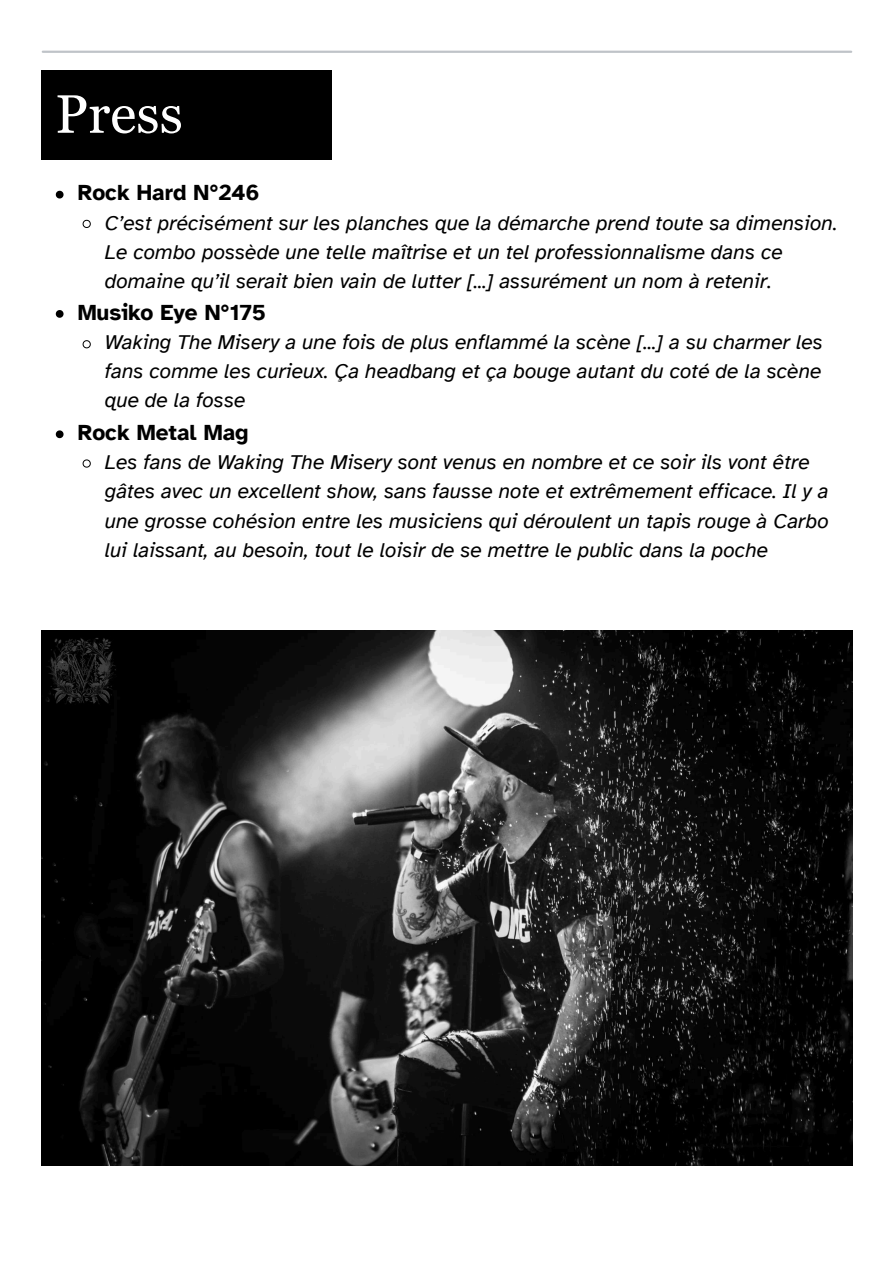
<style>
.page{position:relative;width:894px;height:1263px;background:#fff}
.page>*{position:absolute;margin:0;border:0;box-sizing:border-box;transform-origin:0 0}
.t1{font:54px "Georgia Pro";color:#fff}
.t2{font:700 22.5px "Atkinson Hyperlegible";color:#000}
.t3{font:italic 21px/29.2px "Atkinson Hyperlegible";color:#000}
</style>
<div class="page">
<hr style="left:43px;top:51px;width:807px;height:2px;background:#bfc3c8">
<div style="left:42px;top:71px;width:290px;height:89px;background:#000"></div>
<svg style="left:56px;top:191px;width:7px;height:7px"></svg>
<svg style="left:82px;top:220px;width:9px;height:8px"></svg>
<svg style="left:56px;top:310px;width:7px;height:8px"></svg>
<svg style="left:82px;top:340px;width:9px;height:9px"></svg>
<svg style="left:56px;top:430px;width:7px;height:8px"></svg>
<svg style="left:82px;top:459px;width:9px;height:9px"></svg>
<img style="left:42px;top:630px;width:810px;height:536px">
<p class="t1" style="left:55px;top:83px;width:129px">Press</p>
<p class="t2" style="left:78px;top:179px;width:183px">Rock Hard N°246</p>
<p class="t3" style="left:105px;top:208px;width:734px">C’est précisément sur les planches que la démarche prend toute sa dimension.<br>Le combo possède une telle maîtrise et un tel professionnalisme dans ce domaine qu’il serait bien vain de lutter [...] assurément un nom à retenir.</p>
<p class="t2" style="left:78px;top:298px;width:189px">Musiko Eye N°175</p>
<p class="t3" style="left:105px;top:327px;width:719px;text-align:justify">Waking The Misery a une fois de plus enflammé la scène [...] a su charmer les fans comme les curieux. Ça headbang et ça bouge autant du coté de la scène que de la fosse</p>
<p class="t2" style="left:78px;top:419px;width:172px">Rock Metal Mag</p>
<p class="t3" style="left:105px;top:448px;width:725px">Les fans de Waking The Misery sont venus en nombre et ce soir ils vont être gâtes avec un excellent show, sans fausse note et extrêmement efficace. Il y a une grosse cohésion entre les musiciens qui déroulent un tapis rouge à Carbo lui laissant, au besoin, tout le loisir de se mettre le public dans la poche</p>
</div>
